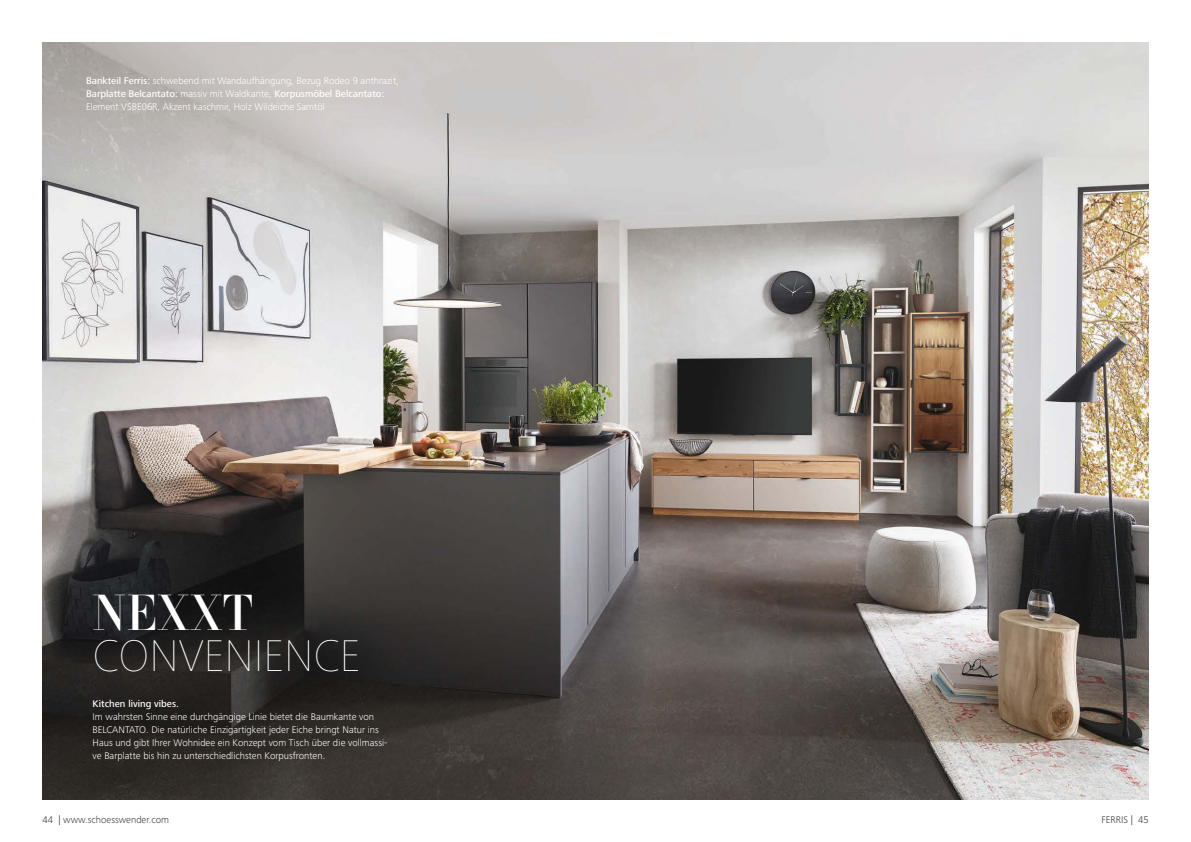
<style>
.page{position:relative;width:1191px;height:842px;background:#fff}
.page>*{position:absolute;margin:0;border:0;box-sizing:border-box;transform-origin:0 0}
.t1{font:48px "Essonnes Headline";color:#fff}
.t2{font:200 46px "Frutiger Next";color:#fff}
.t3{font:300 10px/13px "Frutiger Next";color:#fff}
.t4{font:300 10px "Frutiger Next";color:#3c3c3b}
.t5{font:500 10px "Frutiger Next";color:#fff}
.s1{font-weight:500}
</style>
<div class="page">
<img style="left:43px;top:43px;width:1105px;height:756px">
<p class="t3" style="left:86px;top:74px;width:314px"><span class="s1">Bankteil Ferris:</span> schwebend mit Wandaufhängung, Bezug Rodeo 9 anthrazit,<br><span class="s1">Barplatte Belcantato:</span> massiv mit Waldkante, <span class="s1">Korpusmöbel Belcantato:<br></span>Element VSBE06R, Akzent kaschmir, Holz Wildeiche Samtöl</p>
<h1 class="t1" style="left:93px;top:579px;width:162px">NEXXT</h1>
<h2 class="t2" style="left:93px;top:629px;width:269px">CONVENIENCE</h2>
<p class="t5" style="left:93px;top:698px;width:88px">Kitchen living vibes.</p>
<p class="t3" style="left:93px;top:710px;width:296px">Im wahrsten Sinne eine durchgängige Linie bietet die Baumkante von BELCANTATO. Die natürliche Einzigartigkeit jeder Eiche bringt Natur ins Haus und gibt Ihrer Wohnidee ein Konzept vom Tisch über die vollmassi&shy;ve Barplatte bis hin zu unterschiedlichsten Korpusfronten.</p>
<p class="t4" style="left:43px;top:814px;width:128px">44 | www.schoesswender.com</p>
<p class="t4" style="left:1101px;top:814px;width:49px">FERRIS | 45</p>
</div>
